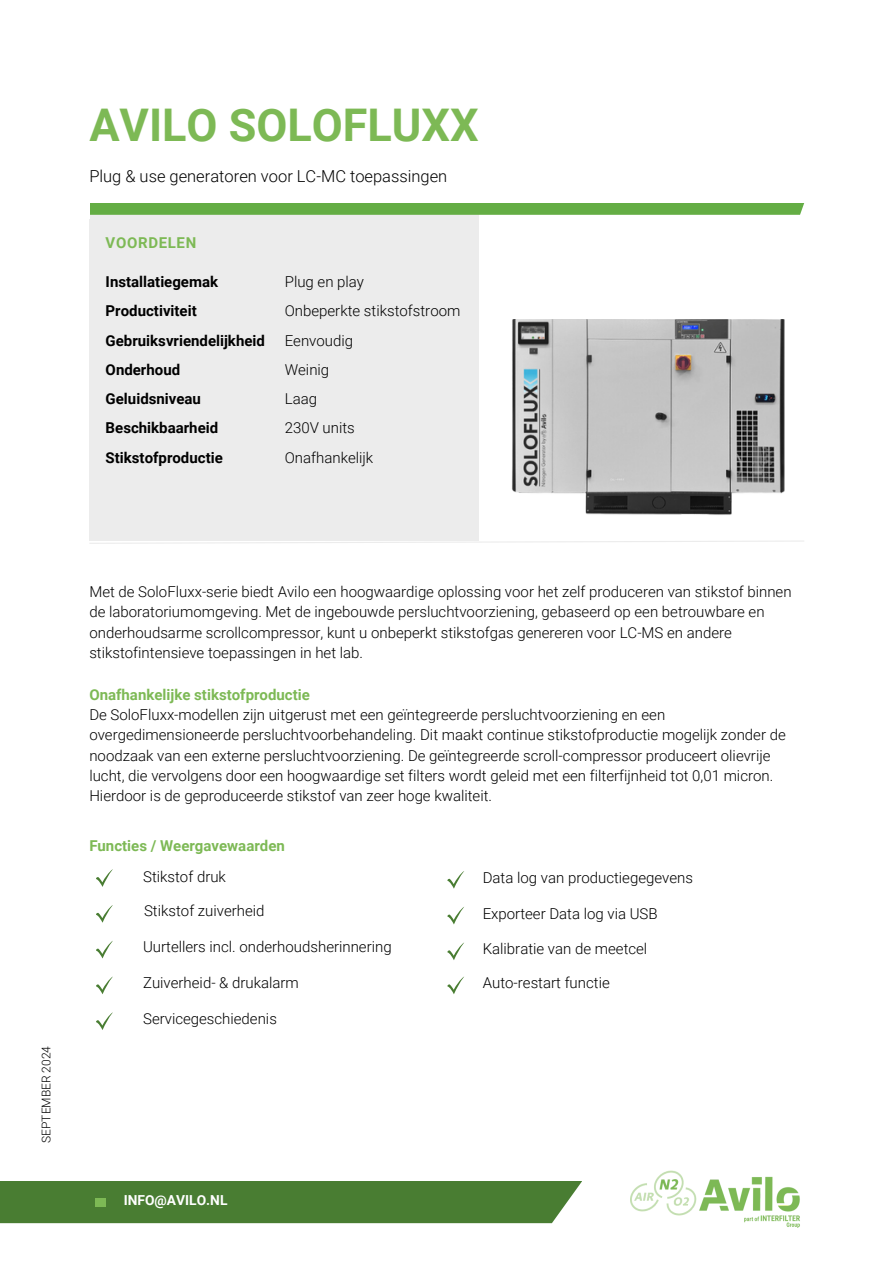
<style>
.page{position:relative;width:894px;height:1264px;background:#fff}
.page>*{position:absolute;margin:0;border:0;box-sizing:border-box;transform-origin:0 0}
.t1{font:700 45px "Roboto";color:#7db955}
.t2{font:300 16.5px "Roboto";color:#000}
.t3{font:300 15px/20.2px "Roboto";color:#000}
.t4{font:700 15px/29.2px "Roboto";color:#000}
.t5{font:700 15px "Roboto";color:#7db955}
.t6{font:700 15px "Roboto";letter-spacing:.045em;color:#7db955}
.t7{font:700 13.8px "Roboto";color:#fff}
.t8{font:300 12px "Roboto";color:#000}
.s1{font-weight:700;color:#7db955}
</style>
<div class="page">
<div style="left:89px;top:213px;width:389px;height:327px;background:#ececec"></div>
<svg style="left:89px;top:540px;width:715px;height:4px"></svg>
<div style="left:0;top:1181px;width:582px;height:42px;background:#497d32"></div>
<div style="left:95px;top:1197px;width:11px;height:9px;background:#7db955"></div>
<img style="left:630px;top:1170px;width:170px;height:56px">
<svg style="left:89px;top:203px;width:715px;height:12px;background:#66ae47"></svg>
<img style="left:512px;top:320px;width:273px;height:195px">
<svg style="left:96px;top:869px;width:17px;height:17px"></svg>
<svg style="left:96px;top:905px;width:17px;height:17px"></svg>
<svg style="left:96px;top:941px;width:17px;height:17px"></svg>
<svg style="left:96px;top:976px;width:17px;height:18px"></svg>
<svg style="left:96px;top:1012px;width:17px;height:18px"></svg>
<svg style="left:447px;top:871px;width:17px;height:17px"></svg>
<svg style="left:447px;top:907px;width:17px;height:17px"></svg>
<svg style="left:447px;top:942px;width:17px;height:18px"></svg>
<svg style="left:447px;top:976px;width:17px;height:18px"></svg>
<h4 class="t1" style="left:89px;top:99px;width:391px">AVILO SOLOFLUXX</h4>
<h4 class="t2" style="left:89px;top:167px;width:359px">Plug &amp; use generatoren voor LC-MC toepassingen</h4>
<h3 class="t6" style="left:106px;top:234px;width:92px">VOORDELEN</h3>
<h4 class="t4" style="left:106px;top:267px;width:161px">Installatiegemak<br>Productiviteit<br>Gebruiksvriendelijkheid<br>Onderhoud<br>Geluidsniveau<br>Beschikbaarheid<br>Stikstofproductie</h4>
<p class="t3" style="left:285px;top:267px;width:177px;line-height:29.2px">Plug en play<br>Onbeperkte stikstofstroom<br>Eenvoudig<br>Weinig<br>Laag<br>230V units<br>Onafhankelijk</p>
<h3 class="t8" style="left:39px;top:1142px;width:98px;rotate:-90deg">SEPTEMBER 2024</h3>
<h4 class="t3" style="left:89px;top:581px;width:703px">Met de SoloFluxx-serie biedt Avilo een hoogwaardige oplossing voor het zelf produceren van stikstof binnen de laboratoriumomgeving. Met de ingebouwde persluchtvoorziening, gebaseerd op een betrouwbare en onderhoudsarme scrollcompressor, kunt u onbeperkt stikstofgas genereren voor LC-MS en andere stikstofintensieve toepassingen in het lab.</h4>
<p class="t3" style="left:89px;top:684px;width:697px"><span class="s1">Onafhankelijke stikstofproductie<br></span>De SoloFluxx-modellen zijn uitgerust met een geïntegreerde persluchtvoorziening en een overgedimensioneerde persluchtvoorbehandeling. Dit maakt continue stikstofproductie mogelijk zonder de noodzaak van een externe persluchtvoorziening. De geïntegreerde scroll-compressor produceert olievrije lucht, die vervolgens door een hoogwaardige set filters wordt geleid met een filterfijnheid tot 0,01 micron.<br>Hierdoor is de geproduceerde stikstof van zeer hoge kwaliteit.</p>
<h4 class="t5" style="left:89px;top:837px;width:197px">Functies / Weergavewaarden</h4>
<p class="t3" style="left:143px;top:866px;width:84px">Stikstof druk</p>
<h4 class="t3" style="left:144px;top:900px;width:122px">Stikstof zuiverheid</h4>
<p class="t3" style="left:143px;top:937px;width:250px">Uurtellers incl. onderhoudsherinnering</p>
<h4 class="t3" style="left:143px;top:972px;width:157px">Zuiverheid- &amp; drukalarm</h4>
<p class="t3" style="left:143px;top:1008px;width:135px">Servicegeschiedenis</p>
<h2 class="t7" style="left:124px;top:1192px;width:105px">INFO@AVILO.NL</h2>
<h4 class="t3" style="left:482px;top:868px;width:212px">Data log van productiegegevens</h4>
<p class="t3" style="left:482px;top:904px;width:176px">Exporteer Data log via USB</p>
<h4 class="t3" style="left:482px;top:938px;width:166px">Kalibratie van de meetcel</h4>
<p class="t3" style="left:482px;top:972px;width:128px">Auto-restart functie</p>
</div>
